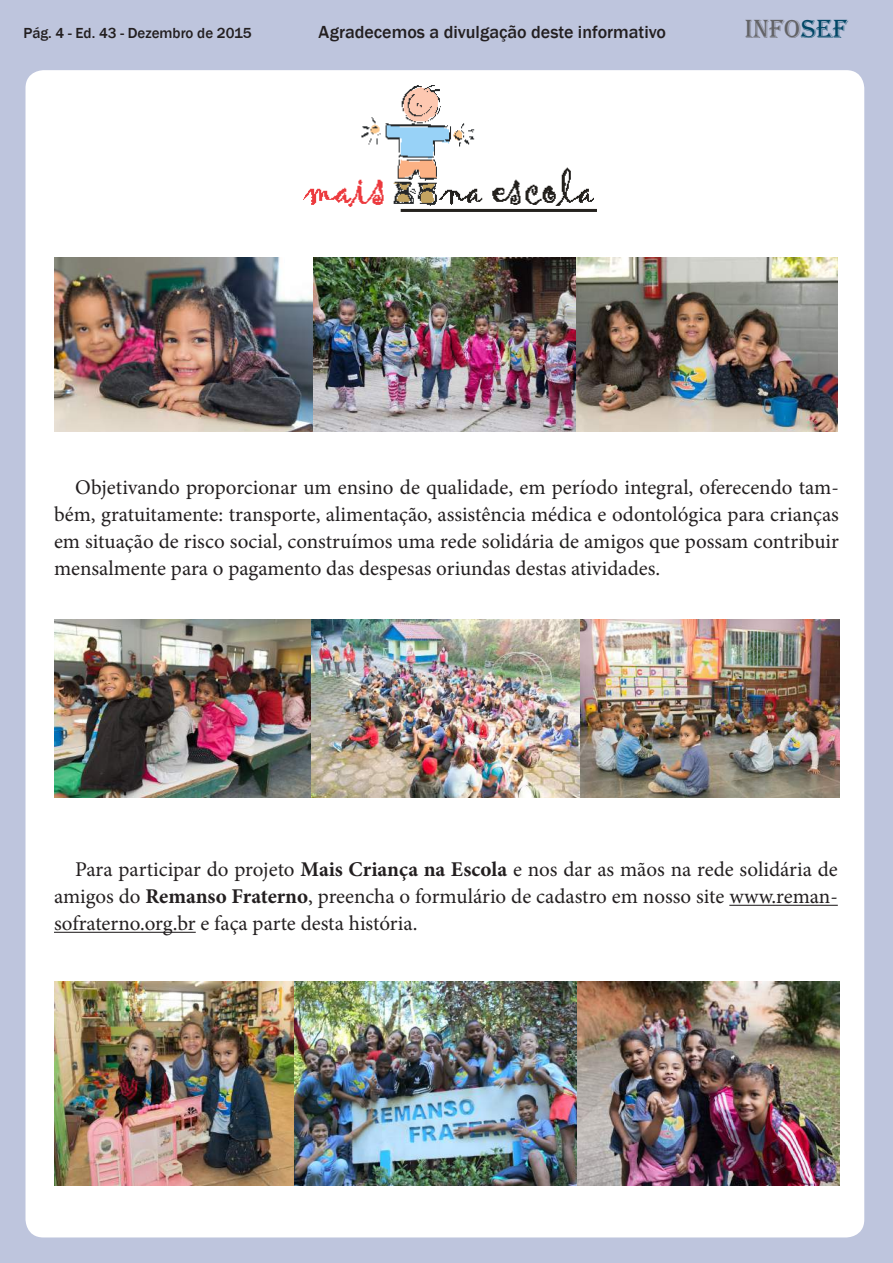
<style>
.page{position:relative;width:893px;height:1263px;background:#bec5dd}
.page>*{position:absolute;margin:0;border:0;box-sizing:border-box;transform-origin:0 0}
.t1{font:27px "Algerian";color:#636366}
.t2{font:21px/27px "Minion Pro";color:#231f20;text-align:justify}
.t3{font:500 18px "Franklin Gothic";color:#231f20}
.t4{font:500 15px "Franklin Gothic";color:#231f20}
.s1{color:#024766}
.s2{font-weight:700}
</style>
<div class="page">
<div style="left:26px;top:70px;width:838px;height:1167px;background:#fff;border-radius:18px"></div>
<img style="left:303px;top:85px;width:294px;height:127px">
<img style="left:54px;top:257px;width:259px;height:174px">
<img style="left:313px;top:257px;width:525px;height:175px">
<img style="left:54px;top:619px;width:786px;height:179px">
<hr style="left:729px;top:905px;width:109px;height:1px;background:#231f20">
<hr style="left:54px;top:932px;width:142px;height:1px;background:#231f20">
<img style="left:294px;top:981px;width:284px;height:205px">
<img style="left:54px;top:981px;width:240px;height:205px">
<img style="left:578px;top:981px;width:262px;height:205px">
<p class="t4" style="left:23px;top:23px;width:230px">Pág. 4 - Ed. 43 - Dezembro de 2015</p>
<p class="t3" style="left:318px;top:21px;width:349px">Agradecemos a divulgação deste informativo</p>
<p class="t1" style="left:745px;top:14px;width:104px">INFO<span class="s1">SEF</span></p>
<p class="t2" style="left:54px;top:474px;width:786px;text-indent:21px">Objetivando proporcionar um ensino de qualidade, em período integral, oferecendo tam&shy;bém, gratuitamente: transporte, alimentação, assistência médica e odontológica para crianças em situação de risco social, construímos uma rede solidária de amigos que possam contribuir mensalmente para o pagamento das despesas oriundas destas atividades.</p>
<p class="t2" style="left:54px;top:856px;width:785px;text-indent:21px">Para participar do projeto <span class="s2">Mais Criança na Escola</span> e nos dar as mãos na rede solidária de amigos do <span class="s2">Remanso Fraterno</span>, preencha o formulário de cadastro em nosso site www.reman&shy;sofraterno.org.br e faça parte desta história.</p>
</div>
